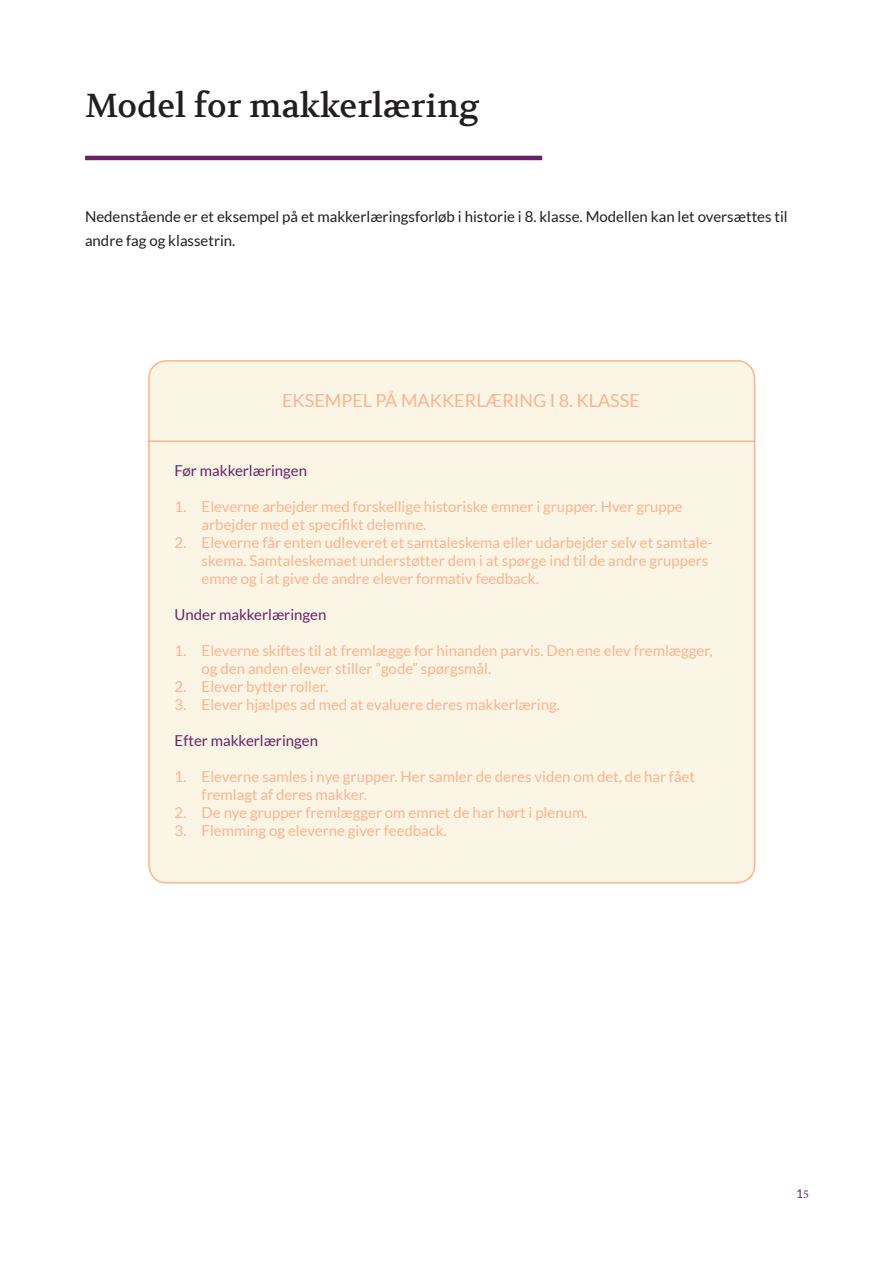
<style>
.page{position:relative;width:893px;height:1263px;background:#fff}
.page>*{position:absolute;margin:0;border:0;box-sizing:border-box;transform-origin:0 0}
.Overskrift_2{font:33px "Volkhov";color:#231f20}
.t1{font:18px "Lato";color:#feb48f}
.t2{font:15px/18px "Lato";color:#feb48f}
.Brødtekst{font:15px/24px "Lato";color:#231f20}
.t3{font:15px "Lato";color:#69226a}
.t4{font:12px "Lato";color:#69226a}
.s1{font-family:"Minion Pro"}
</style>
<div class="page">
<hr style="left:85px;top:156px;width:457px;height:4px;background:#69226a">
<div style="left:149px;top:361px;width:606px;height:522px;background:#faf5e4;border-radius:18px"></div>
<div style="left:148px;top:360px;width:607px;height:523px;border:2px solid #feb48f;border-radius:18px"></div>
<hr style="left:148px;top:440px;width:607px;height:2px;background:#feb48f">
<p class="Overskrift_2" style="left:85px;top:85px;width:396px">Model for makkerlæring</p>
<p class="Brødtekst" style="left:85px;top:204px;width:704px">Nedenstående er et eksempel på et makkerlæringsforløb i historie i 8. klasse. Modellen kan let oversættes til andre fag og klassetrin.</p>
<p class="t1" style="left:282px;top:390px;width:359px">EKSEMPEL PÅ MAKKERLÆRING I 8. KLASSE</p>
<p class="t3" style="left:175px;top:462px;width:134px">Før makkerlæringen</p>
<p class="t2" style="left:202px;top:497px;width:483px;text-indent:-27px">1. Eleverne arbejder med forskellige historiske emner i grupper. Hver gruppe arbejder med et specifikt delemne.</p>
<p class="t2" style="left:202px;top:533px;width:513px;text-indent:-27px">2. Eleverne får enten udleveret et samtaleskema eller udarbejder selv et samtale&shy;skema. Samtaleskemaet understøtter dem i at spørge ind til de andre gruppers emne og i at give de andre elever formativ feedback.</p>
<p class="t3" style="left:175px;top:606px;width:153px">Under makkerlæringen</p>
<p class="t2" style="left:202px;top:641px;width:512px;text-indent:-27px">1. Eleverne skiftes til at fremlægge for hinanden parvis. Den ene elev fremlægger, og den anden elever stiller ”gode” spørgsmål.</p>
<p class="t2" style="left:175px;top:677px;width:155px">2. Elever bytter roller.</p>
<p class="t2" style="left:175px;top:695px;width:387px">3. Elever hjælpes ad med at evaluere deres makkerlæring.</p>
<p class="t3" style="left:175px;top:732px;width:145px">Efter makkerlæringen</p>
<p class="t2" style="left:202px;top:767px;width:495px;text-indent:-27px">1. Eleverne samles i nye grupper. Her samler de deres viden om det, de har fået fremlagt af deres makker.</p>
<p class="t2" style="left:175px;top:803px;width:414px">2. De nye grupper fremlægger om emnet de har hørt i plenum.</p>
<p class="t2" style="left:175px;top:821px;width:274px">3. Flemming og eleverne giver feedback.</p>
<p class="t4" style="left:796px;top:1186px;width:14px">1<span class="s1">5</span></p>
</div>
